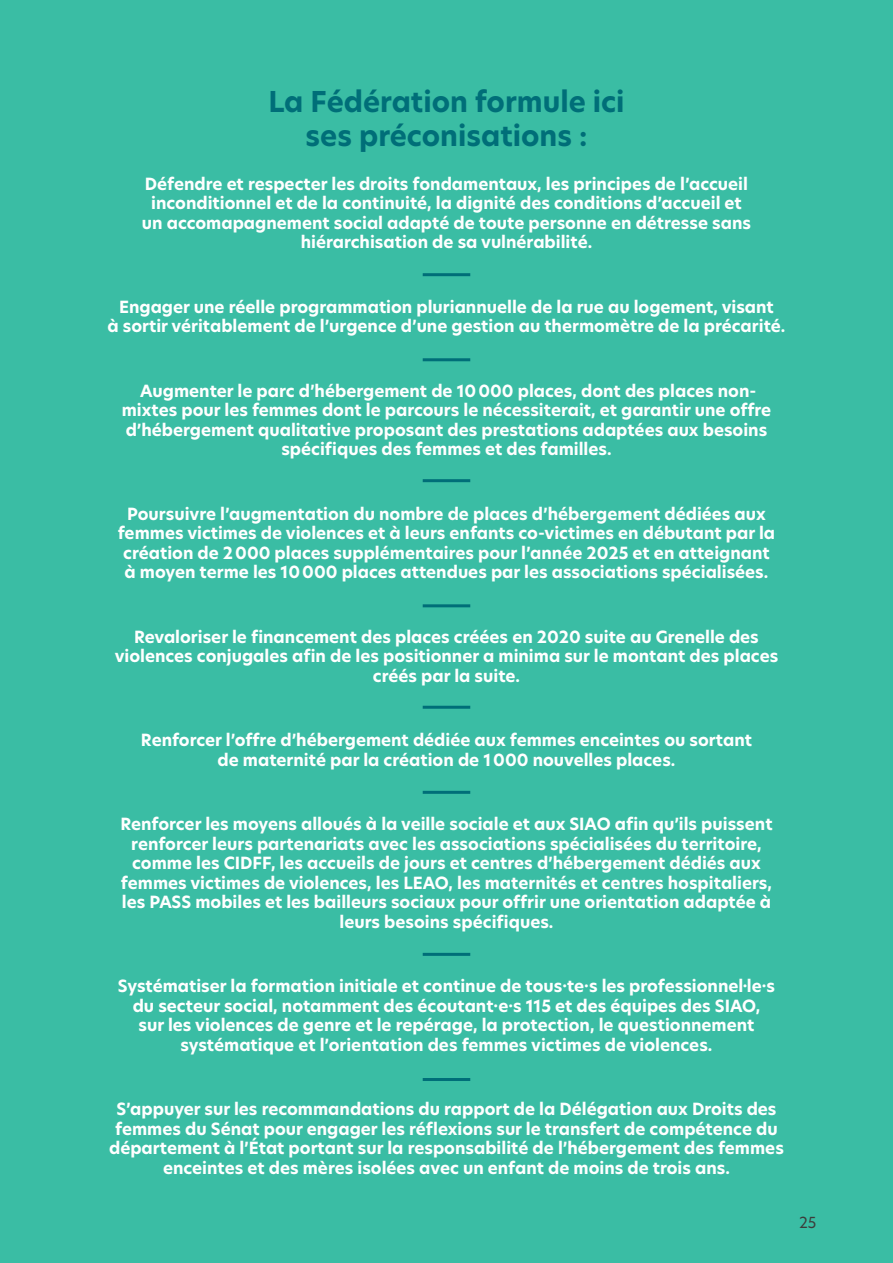
<style>
.page{position:relative;width:893px;height:1263px;background:#3abda4}
.page>*{position:absolute;margin:0;border:0;box-sizing:border-box;transform-origin:0 0}
.t1{font:700 28.2px/33.8px "Hero New";color:#006e78;text-align:center}
.t2{font:700 16.5px/19.5px "Hero New";color:#fff;text-align:center}
.t3{font:15px "Hero New";color:#3c3c3b}
</style>
<div class="page">
<hr style="left:423px;top:273px;width:47px;height:3px;background:#006e78">
<hr style="left:423px;top:358px;width:47px;height:3px;background:#006e78">
<hr style="left:423px;top:479px;width:47px;height:3px;background:#006e78">
<hr style="left:423px;top:604px;width:47px;height:3px;background:#006e78">
<hr style="left:423px;top:706px;width:47px;height:3px;background:#006e78">
<hr style="left:423px;top:791px;width:47px;height:3px;background:#006e78">
<hr style="left:423px;top:953px;width:47px;height:3px;background:#006e78">
<hr style="left:423px;top:1078px;width:47px;height:3px;background:#006e78">
<h1 class="t1" style="left:268px;top:85px;width:358px">La Fédération formule ici ses préconisations :</h1>
<p class="t2" style="left:142px;top:174px;width:611px">Défendre et respecter les droits fondamentaux, les principes de l’accueil inconditionnel et de la continuité, la dignité des conditions d’accueil et un accomapagnement social adapté de toute personne en détresse sans hiérarchisation de sa vulnérabilité.</p>
<p class="t2" style="left:108px;top:297px;width:679px">Engager une réelle programmation pluriannuelle de la rue au logement, visant<br>à sortir véritablement de l’urgence d’une gestion au thermomètre de la précarité.</p>
<p class="t2" style="left:122px;top:381px;width:651px">Augmenter le parc d’hébergement de 10000 places, dont des places non&shy;mixtes pour les femmes dont le parcours le nécessiterait, et garantir une offre d’hébergement qualitative proposant des prestations adaptées aux besoins spécifiques des femmes et des familles.</p>
<p class="t2" style="left:118px;top:504px;width:659px">Poursuivre l’augmentation du nombre de places d’hébergement dédiées aux femmes victimes de violences et à leurs enfants co-victimes en débutant par la création de 2000 places supplémentaires pour l’année 2025 et en atteignant à moyen terme les 10000 places attendues par les associations spécialisées.</p>
<p class="t2" style="left:115px;top:627px;width:665px">Revaloriser le financement des places créées en 2020 suite au Grenelle des violences conjugales afin de les positionner a minima sur le montant des places créés par la suite.</p>
<p class="t2" style="left:141px;top:730px;width:612px">Renforcer l’offre d’hébergement dédiée aux femmes enceintes ou sortant de maternité par la création de 1000 nouvelles places.</p>
<p class="t2" style="left:120px;top:814px;width:654px">Renforcer les moyens alloués à la veille sociale et aux SIAO afin qu’ils puissent renforcer leurs partenariats avec les associations spécialisées du territoire, comme les CIDFF, les accueils de jours et centres d’hébergement dédiés aux femmes victimes de violences, les LEAO, les maternités et centres hospitaliers, les PASS mobiles et les bailleurs sociaux pour offrir une orientation adaptée à leurs besoins spécifiques.</p>
<p class="t2" style="left:118px;top:976px;width:659px">Systématiser la formation initiale et continue de tous·te·s les professionnel·le·s du secteur social, notamment des écoutant·e·s 115 et des équipes des SIAO, sur les violences de genre et le repérage, la protection, le questionnement systématique et l’orientation des femmes victimes de violences.</p>
<p class="t2" style="left:109px;top:1099px;width:676px">S’appuyer sur les recommandations du rapport de la Délégation aux Droits des femmes du Sénat pour engager les réflexions sur le transfert de compétence du département à l’État portant sur la responsabilité de l’hébergement des femmes enceintes et des mères isolées avec un enfant de moins de trois ans.</p>
<p class="t3" style="left:799px;top:1212px;width:19px">25</p>
</div>
